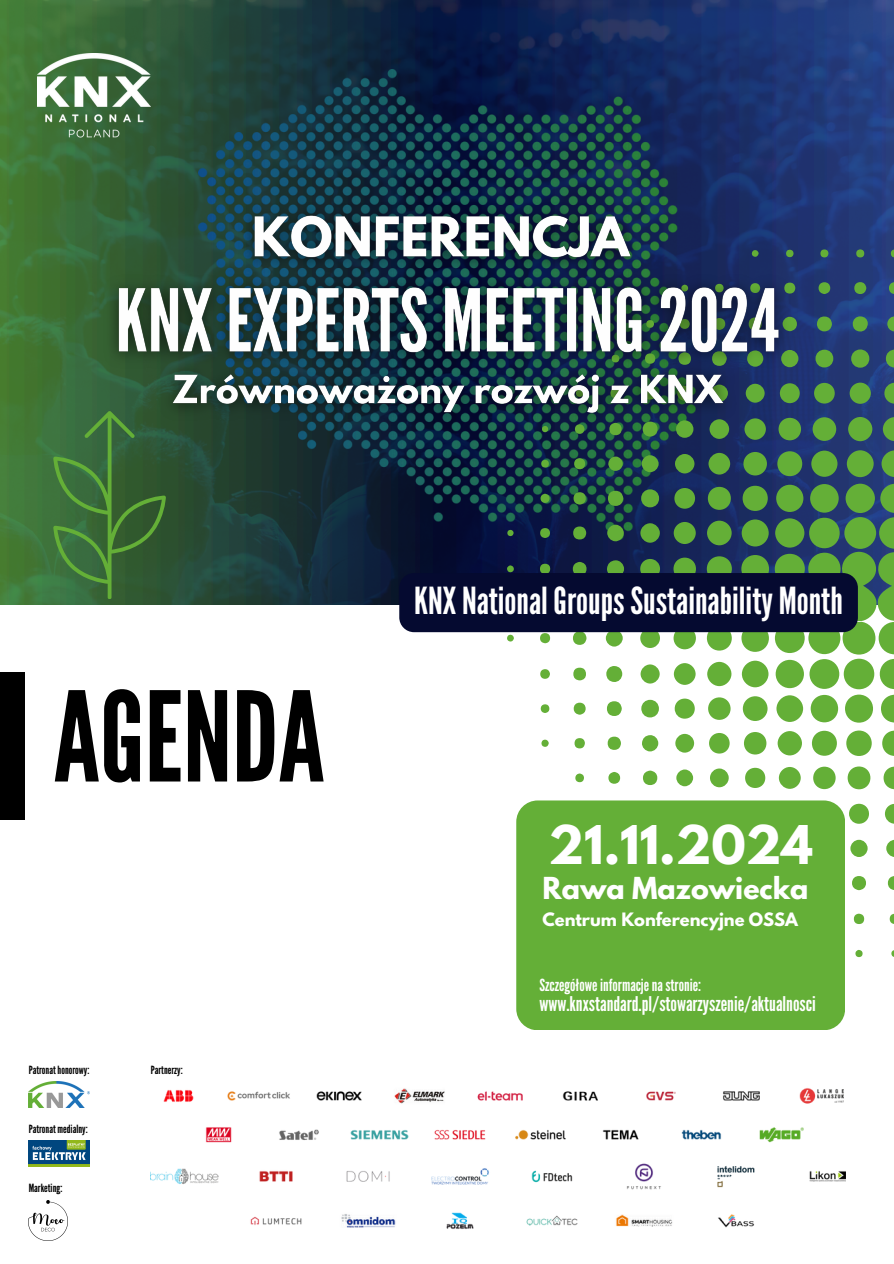
<style>
.page{position:relative;width:894px;height:1264px;background:#fff}
.page>*{position:absolute;margin:0;border:0;box-sizing:border-box;transform-origin:0 0}
.t1{font:124.2px "League Gothic";color:#000}
.t2{font:700 47.25px "League Spartan";color:#fff}
.t3{font:37.2px "League Gothic";color:#fff}
.t4{font:700 26.85px "League Spartan";color:#fff}
.t5{font:20.25px "League Gothic";color:#fff}
.t6{font:16.65px "League Gothic";color:#fff}
.t7{font:700 16.35px "League Spartan";color:#fff}
.t8{font:11.25px "League Gothic";color:#000}
</style>
<div class="page">
<img style="left:0;top:0;width:893px;height:604px">
<img style="left:38px;top:54px;width:112px;height:85px">
<div style="left:516px;top:800px;width:328px;height:230px;background:#64af37;border-radius:21px"></div>
<div style="left:0;top:672px;width:24px;height:147px;background:#000"></div>
<img style="left:29px;top:1081px;width:61px;height:26px">
<img style="left:29px;top:1140px;width:61px;height:26px">
<img style="left:198px;top:70px;width:497px;height:469px">
<svg style="left:506px;top:249px;width:387px;height:708px"></svg>
<svg style="left:53px;top:411px;width:113px;height:188px;background:#3b6c37"></svg>
<img style="left:29px;top:1200px;width:38px;height:40px">
<img style="left:151px;top:1088px;width:694px;height:141px">
<img style="left:96px;top:194px;width:705px;height:243px">
<div style="left:399px;top:573px;width:458px;height:59px;background:#050a30;border-radius:15px"></div>
<h1 class="t1" style="left:53px;top:665px;width:273px">AGENDA</h1>
<p class="t8" style="left:29px;top:1063px;width:62px">Patronathonorowy:</p>
<p class="t8" style="left:151px;top:1063px;width:33px">Partnerzy:</p>
<h4 class="t8" style="left:29px;top:1122px;width:60px">Patronat medialny:</h4>
<p class="t8" style="left:29px;top:1181px;width:35px">Marketing:</p>
<p class="t3" style="left:414px;top:579px;width:430px">KNXNationalGroupsSustainability Month</p>
<h2 class="t2" style="left:548px;top:821px;width:266px">21.11.2024</h2>
<h3 class="t4" style="left:542px;top:875px;width:267px">Rawa Mazowiecka</h3>
<h3 class="t7" style="left:542px;top:911px;width:257px">Centrum Konferencyjne OSSA</h3>
<h5 class="t6" style="left:539px;top:975px;width:163px">Szczegółoweinformacjenastronie:</h5>
<h5 class="t5" style="left:539px;top:991px;width:278px">www.knxstandard.pl/stowarzyszenie/aktualnosci</h5>
</div>
